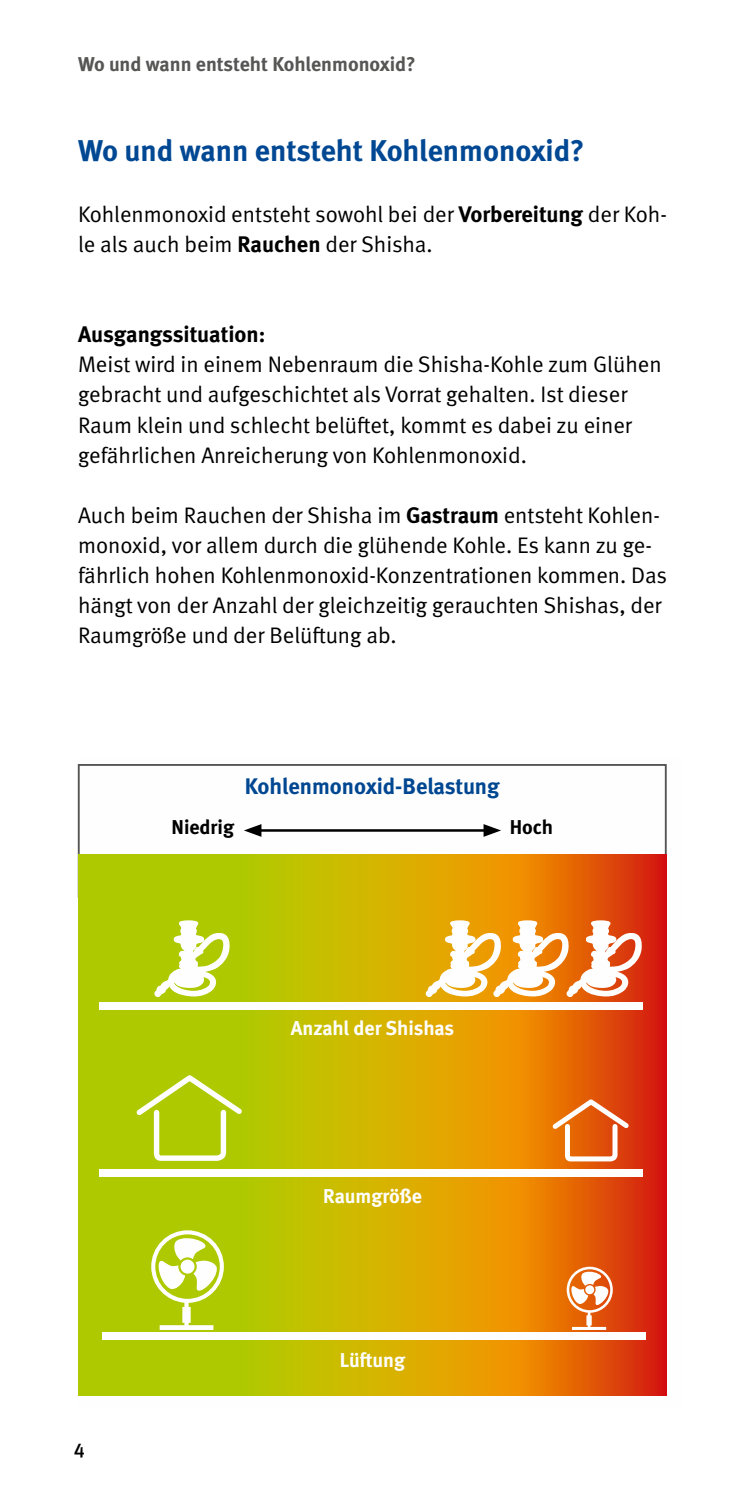
<style>
.page{position:relative;width:745px;height:1489px;background:#fff}
.page>*{position:absolute;margin:0;border:0;box-sizing:border-box;transform-origin:0 0}
._01_Überschriften_Headline_12_Punkt_Blau{font:700 30px "DGUV Meta";color:#004893}
._02_Fließtext_Fließtext{font:22.5px/30px "DGUV Meta";color:#000}
.t1{font:700 22.5px "DGUV Meta";letter-spacing:-.005em;color:#004893}
._02_Fließtext_Fließtext-2{font:700 22.5px "DGUV Meta";color:#000}
.t2{font:700 20px "DGUV Meta";color:#fff}
.t3{font:700 20px "DGUV Meta";color:#565655}
.t4{font:700 20px "DGUV Meta";color:#000}
.t5{font:500 20px "DGUV Meta";color:#000}
.s1{font-weight:700}
</style>
<div class="page">
<img style="left:77px;top:764px;width:590px;height:632px">
<p class="t3" style="left:78px;top:52px;width:339px">Wo und wann entsteht Kohlenmonoxid?</p>
<h2 class="_01_Überschriften_Headline_12_Punkt_Blau" style="left:78px;top:133px;width:507px">Wo und wann entsteht Kohlenmonoxid?</h2>
<p class="_02_Fließtext_Fließtext" style="left:78px;top:199px;width:590px">Kohlenmonoxid entsteht sowohl bei der <span class="s1">Vorbereitung</span> der Koh&shy;le als auch beim <span class="s1">Rauchen</span> der Shisha.</p>
<p class="_02_Fließtext_Fließtext-2" style="left:78px;top:321px;width:189px">Ausgangssituation:</p>
<p class="_02_Fließtext_Fließtext" style="left:78px;top:350px;width:584px">Meist wird in einem Nebenraum die Shisha-Kohle zum Glühen gebracht und aufgeschichtet als Vorrat gehalten. Ist dieser Raum klein und schlecht belüftet, kommt es dabei zu einer gefährlichen Anreicherung von Kohlenmonoxid.</p>
<p class="_02_Fließtext_Fließtext" style="left:78px;top:500px;width:590px">Auch beim Rauchen der Shisha im <span class="s1">Gastraum</span> entsteht Kohlen&shy;monoxid, vor allem durch die glühende Kohle. Es kann zu ge&shy;fährlich hohen Kohlenmonoxid-Konzentrationen kommen. Das hängt von der Anzahl der gleichzeitig gerauchten Shishas, der Raumgröße und der Belüftung ab.</p>
<p class="t1" style="left:245px;top:773px;width:256px">Kohlenmonoxid-Belastung</p>
<p class="t4" style="left:171px;top:814px;width:64px">Niedrig</p>
<p class="t4" style="left:509px;top:814px;width:45px">Hoch</p>
<p class="t2" style="left:290px;top:1016px;width:165px">Anzahl der Shishas</p>
<p class="t2" style="left:323px;top:1183px;width:100px">Raumgröße</p>
<p class="t5" style="left:74px;top:1438px;width:13px">4</p>
<p class="t2" style="left:339px;top:1347px;width:67px">Lüftung</p>
</div>
